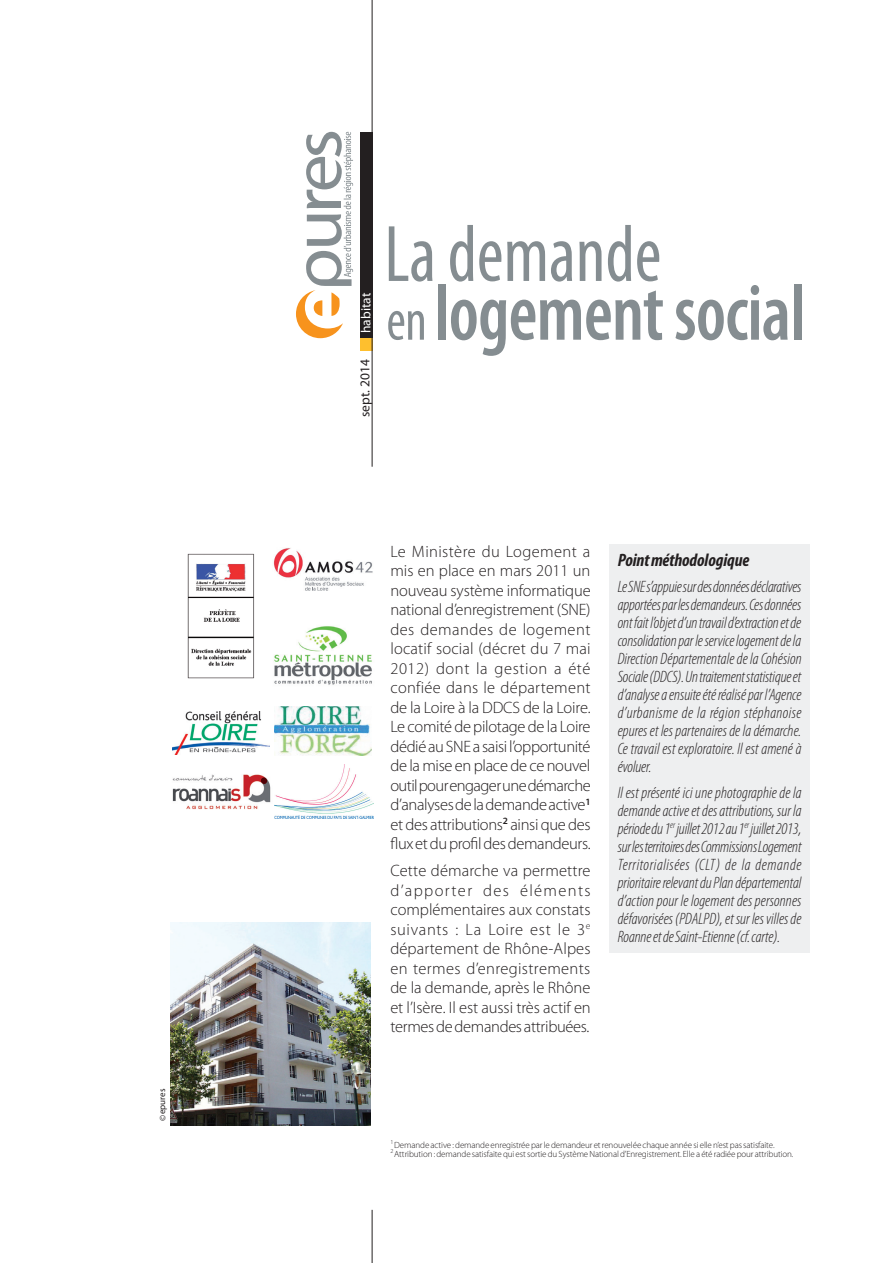
<style>
.page{position:relative;width:893px;height:1263px;background:#fff}
.page>*{position:absolute;margin:0;border:0;box-sizing:border-box;transform-origin:0 0}
.t1{font:600 condensed 80.85px "Myriad Pro";letter-spacing:-.01em;color:#858d91;scale:.91 1}
.t2{font:condensed 80.85px "Myriad Pro";color:#858d91;scale:.91 1}
.t3{font:italic 700 condensed 18px "Myriad Pro";letter-spacing:-.005em;color:#231f20}
.t4{font:italic 300 condensed 16.5px/18px "Myriad Pro";color:#231f20;text-align:justify}
.t5{font:300 16.5px/19.5px "Myriad Pro";letter-spacing:-.02em;color:#231f20;text-align:justify}
.t6{font:13.5px "Myriad Pro";color:#231f20}
.t7{font:13.5px "Myriad Pro";color:#fff}
.t8{font:300 9px/9px "Myriad Pro";letter-spacing:-.01em;color:#231f20}
.t9{font:9px "Myriad Pro";letter-spacing:-.01em;color:#231f20}
.s1{font-weight:400;font-size:58.65px}
</style>
<div class="page">
<svg style="left:296px;top:132px;width:57px;height:206px"></svg>
<div style="left:360px;top:132px;width:12px;height:206px;background:#231f20"></div>
<div style="left:360px;top:338px;width:12px;height:13px;background:#febf2e"></div>
<hr style="left:372px;top:0;width:1px;height:467px;background:#231f20">
<hr style="left:372px;top:1210px;width:1px;height:53px;background:#231f20">
<img style="left:170px;top:923px;width:201px;height:202px">
<img style="left:187px;top:553px;width:68px;height:126px">
<img style="left:172px;top:711px;width:98px;height:43px">
<img style="left:172px;top:774px;width:99px;height:36px">
<img style="left:273px;top:548px;width:100px;height:43px">
<img style="left:274px;top:626px;width:98px;height:59px">
<img style="left:274px;top:707px;width:98px;height:48px">
<img style="left:274px;top:764px;width:99px;height:55px">
<div style="left:609px;top:544px;width:201px;height:408px;background:#eeeff0"></div>
<p class="t9" style="left:157px;top:1121px;width:34px;rotate:-90deg">© epures</p>
<p class="t7" style="left:357px;top:333px;width:42px;rotate:-90deg">habitat</p>
<p class="t6" style="left:357px;top:417px;width:59px;rotate:-90deg">sept. 2014</p>
<h1 class="t2" style="left:384px;top:205px;width:306px">La demande</h1>
<h1 class="t1" style="left:386px;top:269px;width:462px"><span class="s1">en</span> logement social</h1>
<p class="t5" style="left:390px;top:542px;width:202px">Le Ministère du Logement a mis en place en mars 2011 un nouveau système informatique national d’enregistrement (SNE) des demandes de logement locatif social (décret du 7 mai 2012) dont la gestion a été confiée dans le département de la Loire à la DDCS de la Loire.<br>Le comité de pilotage de la Loire dédié au SNE a saisi l’opportunité de la mise en place de ce nouvel outil pour engager une démarche d’analyses de la demande active<sup>1 </sup>et des attributions<sup>2</sup> ainsi que des flux et du profil des demandeurs.</p>
<p class="t5" style="left:390px;top:861px;width:202px">Cette démarche va permettre d’apporter des éléments complémentaires aux constats suivants : La Loire est le 3<sup>e </sup>département de Rhône-Alpes en termes d’enregistrements de la demande, après le Rhône et l’Isère. Il est aussi très actif en termes de demandes attribuées.</p>
<p class="t3" style="left:618px;top:551px;width:133px">Point méthodologique</p>
<p class="t4" style="left:618px;top:578px;width:185px">Le SNE s’appuie sur des données déclaratives apportées par les demandeurs. Ces données ont fait l’objet d’un travail d’extraction et de consolidation par le service logement de la Direction Départementale de la Cohésion Sociale (DDCS). Un traitement statistique et d’analyse a ensuite été réalisé par l’Agence d’urbanisme de la région stéphanoise epures et les partenaires de la démarche.<br>Ce travail est exploratoire. Il est amené à évoluer.</p>
<p class="t4" style="left:618px;top:784px;width:185px">Il est présenté ici une photographie de la demande active et des attributions, sur la période du 1<sup>er</sup> juillet 2012 au 1<sup>er</sup> juillet 2013, sur les territoires des Commissions Logement Territorialisées (CLT) de la demande prioritaire relevant du Plan départemental d’action pour le logement des personnes défavorisées (PDALPD), et sur les villes de Roanne et de Saint-Etienne (cf. carte).</p>
<p class="t8" style="left:390px;top:1140px;width:405px"><sup>1</sup> Demande active : demande enregistrée par le demandeur et renouvelée chaque année si elle n’est pas satisfaite.<br><sup>2</sup> Attribution : demande satisfaite qui est sortie du Système National d’Enregistrement. Elle a été radiée pour attribution.</p>
</div>
